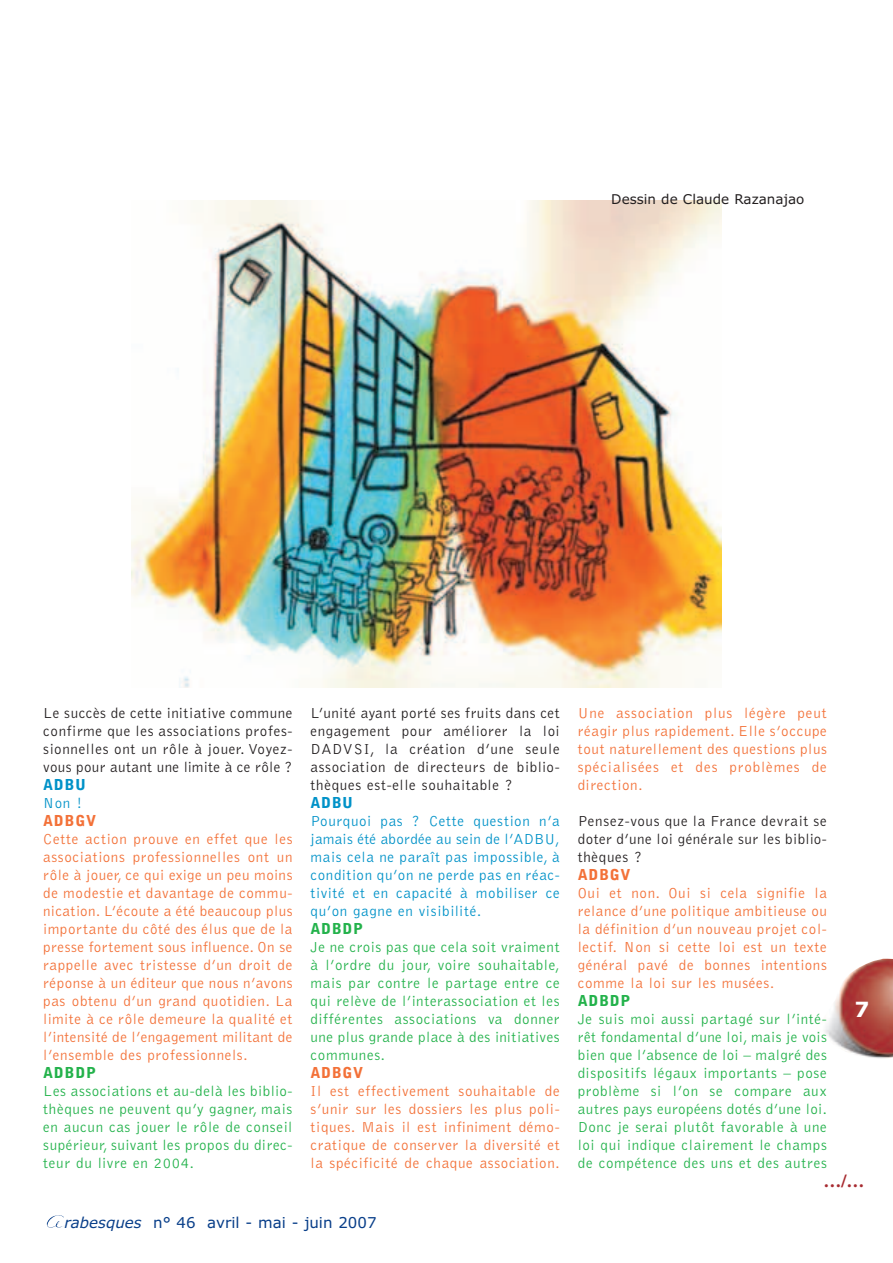
<style>
.page{position:relative;width:893px;height:1263px;background:#fff}
.page>*{position:absolute;margin:0;border:0;box-sizing:border-box;transform-origin:0 0}
.t1{font:700 21px "Verdana";color:#fff}
.t2{font:700 18px "Times";color:#a72b30}
.t3{font:300 15px/18px "Bell Gothic";letter-spacing:.045em;color:#f37138;text-align:justify}
.t4{font:300 15px/18px "Bell Gothic";letter-spacing:.045em;color:#23b24b;text-align:justify}
.t5{font:300 15px/18px "Bell Gothic";letter-spacing:.045em;color:#231f20;text-align:justify}
.t6{font:300 15px/18px "Bell Gothic";letter-spacing:.045em;color:#0092c8;text-align:justify}
.t7{font:15px "Verdana";color:#083e89}
.t8{font:900 15px "Bell Gothic";letter-spacing:.045em;color:#f37138}
.t9{font:900 15px "Bell Gothic";letter-spacing:.045em;color:#23b24b}
.t10{font:900 15px "Bell Gothic";letter-spacing:.045em;color:#0092c8}
.t11{font:13.5px "Verdana";color:#231f20}
.s1{font-style:italic}
</style>
<div class="page">
<img style="left:46px;top:200px;width:847px;height:1028px">
<p class="t11" style="left:611px;top:193px;width:195px">Dessin de Claude Razanajao</p>
<p class="t5" style="left:43px;top:704px;width:251px">Le succès de cette initiative commune confirme que les associations profes&shy;sionnelles ont un rôle à jouer. Voyez&shy;vous pour autant une limite à ce rôle ?</p>
<p class="t10" style="left:43px;top:778px;width:44px">ADBU</p>
<p class="t6" style="left:43px;top:794px;width:40px">Non !</p>
<p class="t8" style="left:43px;top:814px;width:54px">ADBGV</p>
<p class="t3" style="left:43px;top:830px;width:251px">Cette action prouve en effet que les associations professionnelles ont un rôle à jouer, ce qui exige un peu moins de modestie et davantage de commu&shy;nication. L’écoute a été beaucoup plus importante du côté des élus que de la presse fortement sous influence. On se rappelle avec tristesse d’un droit de réponse à un éditeur que nous n’avons pas obtenu d’un grand quotidien. La limite à ce rôle demeure la qualité et l’intensité de l’engagement militant de l’ensemble des professionnels.</p>
<p class="t9" style="left:43px;top:1066px;width:54px">ADBDP</p>
<p class="t4" style="left:43px;top:1082px;width:251px">Les associations et au-delà les biblio&shy;thèques ne peuvent qu’y gagner, mais en aucun cas jouer le rôle de conseil supérieur, suivant les propos du direc&shy;teur du livre en 2004.</p>
<p class="t5" style="left:311px;top:704px;width:251px">L’unité ayant porté ses fruits dans cet engagement pour améliorer la loi DADVSI, la création d’une seule association de directeurs de biblio&shy;thèques est-elle souhaitable ?</p>
<p class="t10" style="left:311px;top:796px;width:44px">ADBU</p>
<p class="t6" style="left:311px;top:812px;width:251px">Pourquoi pas ? Cette question n’a jamais été abordée au sein de l’ADBU, mais cela ne paraît pas impossible, à condition qu’on ne perde pas en réac&shy;tivité et en capacité à mobiliser ce qu’on gagne en visibilité.</p>
<p class="t9" style="left:311px;top:922px;width:54px">ADBDP</p>
<p class="t4" style="left:311px;top:938px;width:251px">Je ne crois pas que cela soit vraiment à l’ordre du jour, voire souhaitable, mais par contre le partage entre ce qui relève de l’interassociation et les différentes associations va donner une plus grande place à des initiatives communes.</p>
<p class="t8" style="left:311px;top:1066px;width:54px">ADBGV</p>
<p class="t3" style="left:311px;top:1082px;width:251px">Il est effectivement souhaitable de s’unir sur les dossiers les plus poli&shy;tiques. Mais il est infiniment démo&shy;cratique de conserver la diversité et la spécificité de chaque association.</p>
<p class="t7" style="left:64px;top:1216px;width:314px"><span class="s1">rabesques</span> n° 46 avril - mai - juin 2007</p>
<p class="t3" style="left:578px;top:704px;width:251px">Une association plus légère peut réagir plus rapidement. Elle s’occupe tout naturellement des questions plus spécialisées et des problèmes de direction.</p>
<p class="t5" style="left:578px;top:812px;width:251px">Pensez-vous que la France devrait se doter d’une loi générale sur les biblio&shy;thèques ?</p>
<p class="t8" style="left:578px;top:868px;width:54px">ADBGV</p>
<p class="t3" style="left:578px;top:884px;width:251px">Oui et non. Oui si cela signifie la relance d’une politique ambitieuse ou la définition d’un nouveau projet col&shy;lectif. Non si cette loi est un texte général pavé de bonnes intentions comme la loi sur les musées.</p>
<p class="t9" style="left:578px;top:994px;width:54px">ADBDP</p>
<p class="t4" style="left:578px;top:1010px;width:251px">Je suis moi aussi partagé sur l’inté&shy;rêt fondamental d’une loi, mais je vois bien que l’absence de loi – malgré des dispositifs légaux importants – pose problème si l’on se compare aux autres pays européens dotés d’une loi.<br>Donc je serai plutôt favorable à une loi qui indique clairement le champs de compétence des uns et des autres</p>
<h1 class="t1" style="left:854px;top:1001px;width:16px">7</h1>
<p class="t2" style="left:824px;top:1175px;width:42px">…/…</p>
</div>
